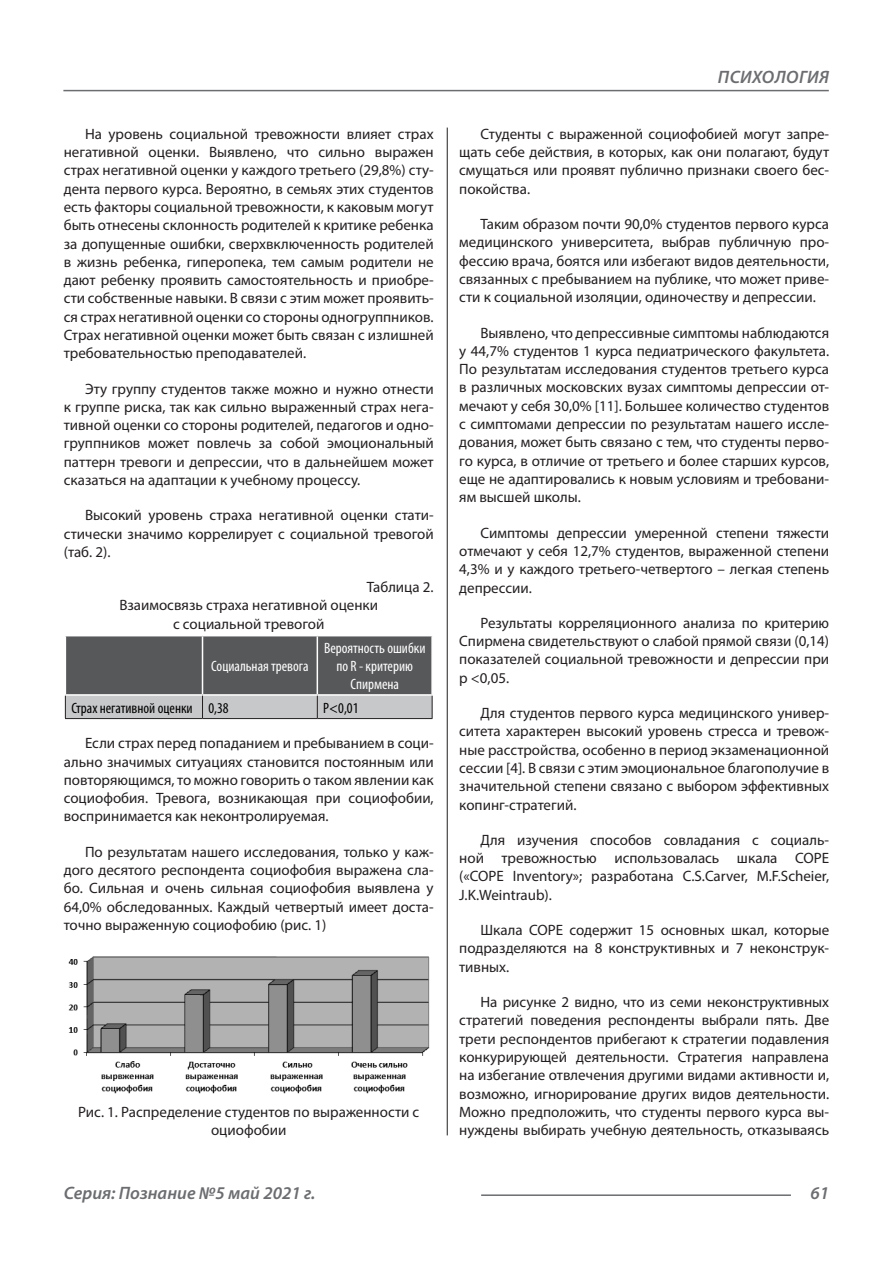
<style>
.page{position:relative;width:893px;height:1263px;background:#fff}
.page>*{position:absolute;margin:0;border:0;box-sizing:border-box;transform-origin:0 0}
.t1{font:italic 600 18px "Myriad Pro";color:#6c6d70}
.t2{font:italic 600 18px "Myriad Pro";letter-spacing:.02em;color:#6c6d70}
.Статья_текст{font:15px/18.3px "Myriad Pro";color:#231f20;text-align:justify}
.Таблица_Заголовок_Яч{font:condensed 15px/18px "Myriad Pro";color:#fff;text-align:center}
.Таблица_Строка{font:condensed 15px "Myriad Pro";color:#000}
</style>
<div class="page">
<hr style="left:447px;top:128px;width:1px;height:1007px;background:#231f20">
<hr style="left:63px;top:90px;width:766px;height:1px;background:#6c6d70">
<hr style="left:481px;top:1194px;width:310px;height:2px;background:#6c6d70">
<svg style="left:65px;top:636px;width:368px;height:82px;background:#7a7b7d"></svg>
<hr style="left:65px;top:718px;width:137px;height:1px;background:#231f20">
<hr style="left:202px;top:718px;width:115px;height:1px;background:#231f20">
<hr style="left:317px;top:718px;width:115px;height:1px;background:#231f20">
<img style="left:68px;top:956px;width:362px;height:138px">
<p class="Статья_текст" style="left:64px;top:124px;width:371px;text-indent:21px">На уровень социальной тревожности влияет страх негативной оценки. Выявлено, что сильно выражен страх негативной оценки у каждого третьего (29,8%) сту&shy;дента первого курса. Вероятно, в семьях этих студентов есть факторы социальной тревожности, к каковым могут быть отнесены склонность родителей к критике ребенка за допущенные ошибки, сверхвключенность родителей в жизнь ребенка, гиперопека, тем самым родители не дают ребенку проявить самостоятельность и приобре&shy;сти собственные навыки. В связи с этим может проявить&shy;ся страх негативной оценки со стороны одногруппников.<br>Страх негативной оценки может быть связан с излишней требовательностью преподавателей.</p>
<p class="Статья_текст" style="left:64px;top:379px;width:371px;text-indent:21px">Эту группу студентов также можно и нужно отнести к группе риска, так как сильно выраженный страх нега&shy;тивной оценки со стороны родителей, педагогов и одно&shy;группников может повлечь за собой эмоциональный паттерн тревоги и депрессии, что в дальнейшем может сказаться на адаптации к учебному процессу.</p>
<p class="Статья_текст" style="left:64px;top:506px;width:371px;text-indent:21px">Высокий уровень страха негативной оценки стати&shy;стически значимо коррелирует с социальной тревогой (таб. 2).</p>
<p class="Статья_текст" style="left:367px;top:578px;width:68px">Таблица 2.</p>
<p class="Статья_текст" style="left:119px;top:596px;width:260px;text-align:center">Взаимосвязь страха негативной оценки с социальной тревогой</p>
<p class="Таблица_Заголовок_Яч" style="left:211px;top:657px;width:99px">Социальная тревога</p>
<p class="Таблица_Заголовок_Яч" style="left:324px;top:639px;width:103px">Вероятность ошибки по R - критерию<br>Спирмена</p>
<p class="Таблица_Строка" style="left:71px;top:698px;width:123px">Страх негативной оценки</p>
<p class="Таблица_Строка" style="left:208px;top:698px;width:22px">0,38</p>
<p class="Таблица_Строка" style="left:323px;top:698px;width:37px">P&lt;0,01</p>
<p class="Статья_текст" style="left:64px;top:734px;width:371px;text-indent:21px">Если страх перед попаданием и пребыванием в соци&shy;ально значимых ситуациях становится постоянным или повторяющимся, то можно говорить о таком явлении как социофобия. Тревога, возникающая при социофобии, воспринимается как неконтролируемая.</p>
<p class="Статья_текст" style="left:64px;top:842px;width:371px;text-indent:21px">По результатам нашего исследования, только у каж&shy;дого десятого респондента социофобия выражена сла&shy;бо. Сильная и очень сильная социофобия выявлена у 64,0% обследованных. Каждый четвертый имеет доста&shy;точно выраженную социофобию (рис. 1)</p>
<p class="Статья_текст" style="left:78px;top:1103px;width:343px;text-align:center">Рис. 1. Распределение студентов по выраженности с оциофобии</p>
<p class="t2" style="left:718px;top:66px;width:113px">ПСИХОЛОГИЯ</p>
<p class="Статья_текст" style="left:459px;top:124px;width:371px;text-indent:21px">Студенты с выраженной социофобией могут запре&shy;щать себе действия, в которых, как они полагают, будут смущаться или проявят публично признаки своего бес&shy;покойства.</p>
<p class="Статья_текст" style="left:459px;top:215px;width:371px;text-indent:21px">Таким образом почти 90,0% студентов первого курса медицинского университета, выбрав публичную про&shy;фессию врача, боятся или избегают видов деятельности, связанных с пребыванием на публике, что может приве&shy;сти к социальной изоляции, одиночеству и депрессии.</p>
<p class="Статья_текст" style="left:459px;top:323px;width:371px;text-indent:21px">Выявлено, что депрессивные симптомы наблюдаются у 44,7% студентов 1 курса педиатрического факультета.<br>По результатам исследования студентов третьего курса в различных московских вузах симптомы депрессии от&shy;мечают у себя 30,0% [11]. Большее количество студентов с симптомами депрессии по результатам нашего иссле&shy;дования, может быть связано с тем, что студенты перво&shy;го курса, в отличие от третьего и более старших курсов, еще не адаптировались к новым условиям и требовани&shy;ям высшей школы.</p>
<p class="Статья_текст" style="left:459px;top:523px;width:371px;text-indent:21px">Симптомы депрессии умеренной степени тяжести отмечают у себя 12,7% студентов, выраженной степени 4,3% и у каждого третьего-четвертого – легкая степень депрессии.</p>
<p class="Статья_текст" style="left:459px;top:613px;width:371px;text-indent:21px">Результаты корреляционного анализа по критерию Спирмена свидетельствуют о слабой прямой связи (0,14) показателей социальной тревожности и депрессии при p &lt;0,05.</p>
<p class="Статья_текст" style="left:459px;top:704px;width:371px;text-indent:21px">Для студентов первого курса медицинского универ&shy;ситета характерен высокий уровень стресса и тревож&shy;ные расстройства, особенно в период экзаменационной сессии [4]. В связи с этим эмоциональное благополучие в значительной степени связано с выбором эффективных копинг-стратегий.</p>
<p class="Статья_текст" style="left:459px;top:830px;width:371px;text-indent:21px">Для изучения способов совладания с социаль&shy;ной тревожностью использовалась шкала СОРЕ («СОРЕ Inventory»; разработана C.S.Carver, M.F.Scheier, J.K.Weintraub).</p>
<p class="Статья_текст" style="left:459px;top:921px;width:371px;text-indent:21px">Шкала СОРЕ содержит 15 основных шкал, которые подразделяются на 8 конструктивных и 7 неконструк&shy;тивных.</p>
<p class="Статья_текст" style="left:459px;top:992px;width:371px;text-indent:21px">На рисунке 2 видно, что из семи неконструктивных стратегий поведения респонденты выбрали пять. Две трети респондентов прибегают к стратегии подавления конкурирующей деятельности. Стратегия направлена на избегание отвлечения другими видами активности и, возможно, игнорирование других видов деятельности.<br>Можно предположить, что студенты первого курса вы&shy;нуждены выбирать учебную деятельность, отказываясь</p>
<p class="t1" style="left:64px;top:1182px;width:253px">Серия: Познание №5 май 2021 г.</p>
<p class="t1" style="left:810px;top:1182px;width:20px">61</p>
</div>
